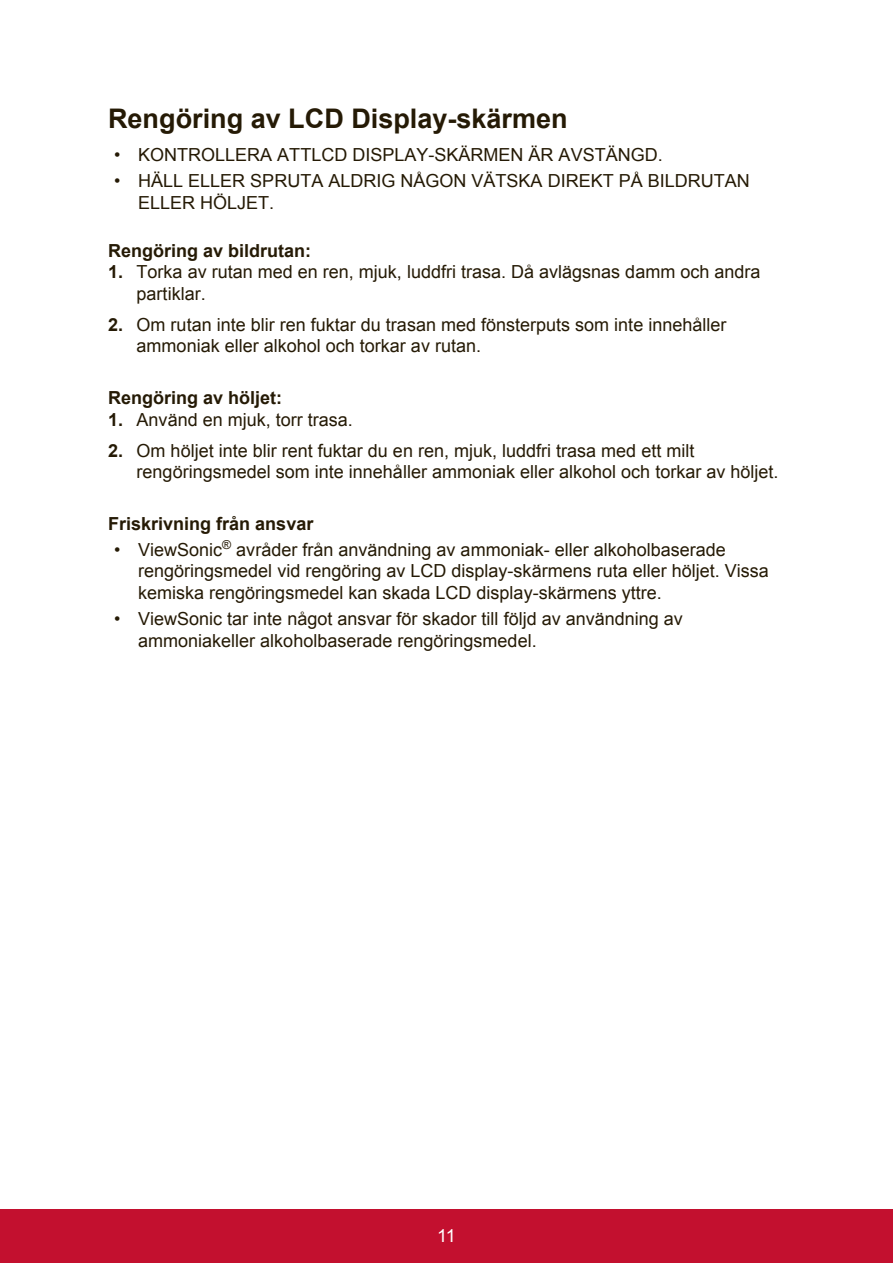
<style>
.page{position:relative;width:893px;height:1263px;background:#fff}
.page>*{position:absolute;margin:0;border:0;box-sizing:border-box;transform-origin:0 0}
.t1{font:700 27px "Arial";color:#251a05}
.t2{font:18px/21.6px "Arial";color:#251a05}
.t3{font:700 18px "Arial";color:#251a05}
.t4{font:18px "Arial";color:#fff}
.s1{font-weight:700}
</style>
<div class="page">
<div style="left:0;top:1210px;width:892px;height:53px;background:#c3102f"></div>
<h1 class="t1" style="left:108px;top:100px;width:461px">Rengöring av LCD Display-skärmen</h1>
<p class="t2" style="left:114px;top:144px;width:550px">• KONTROLLERA ATTLCD DISPLAY-SKÄRMEN ÄR AVSTÄNGD.</p>
<p class="t2" style="left:138px;top:170px;width:613px;text-indent:-24px">• HÄLL ELLER SPRUTA ALDRIG NÅGON VÄTSKA DIREKT PÅ BILDRUTAN<br>ELLER HÖLJET.</p>
<p class="t3" style="left:108px;top:238px;width:205px">Rengöring av bildrutan:</p>
<p class="t2" style="left:136px;top:261px;width:625px;text-indent:-28px"><span class="s1">1.</span> Torka av rutan med en ren, mjuk, luddfri trasa. Då avlägsnas damm och andra partiklar.</p>
<p class="t2" style="left:136px;top:314px;width:591px;text-indent:-28px"><span class="s1">2.</span> Om rutan inte blir ren fuktar du trasan med fönsterputs som inte innehåller ammoniak eller alkohol och torkar av rutan.</p>
<p class="t3" style="left:108px;top:386px;width:176px">Rengöring av höljet:</p>
<p class="t2" style="left:108px;top:409px;width:246px"><span class="s1">1.</span> Använd en mjuk, torr trasa.</p>
<p class="t2" style="left:136px;top:440px;width:643px;text-indent:-28px"><span class="s1">2.</span> Om höljet inte blir rent fuktar du en ren, mjuk, luddfri trasa med ett milt rengöringsmedel som inte innehåller ammoniak eller alkohol och torkar av höljet.</p>
<p class="t3" style="left:108px;top:512px;width:207px">Friskrivning från ansvar</p>
<p class="t2" style="left:138px;top:539px;width:632px;text-indent:-24px">• ViewSonic<sup>®</sup> avråder från användning av ammoniak- eller alkoholbaserade rengöringsmedel vid rengöring av LCD display-skärmens ruta eller höljet. Vissa kemiska rengöringsmedel kan skada LCD display-skärmens yttre.</p>
<p class="t2" style="left:138px;top:608px;width:546px;text-indent:-24px">• ViewSonic tar inte något ansvar för skador till följd av användning av ammoniakeller alkoholbaserade rengöringsmedel.</p>
<p class="t4" style="left:437px;top:1223px;width:20px">11</p>
</div>
